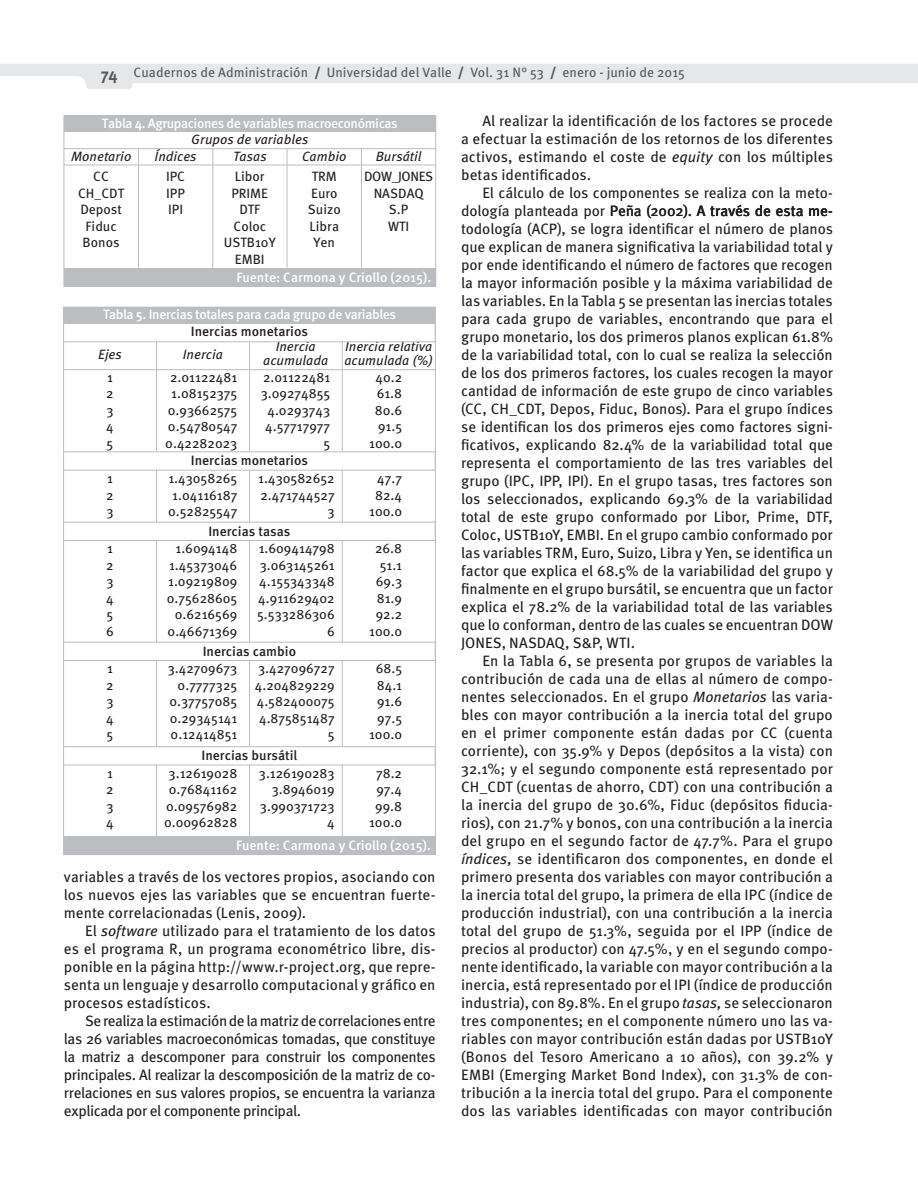
<style>
.page{position:relative;width:918px;height:1188px;background:#fff}
.page>*{position:absolute;margin:0;border:0;box-sizing:border-box;transform-origin:0 0}
.cuerpo_d_etexto{font:15px/18px "Meta Pro";color:#231f20;text-align:justify}
.t1{font:13.5px/16.5px "Meta Pro";color:#231f20;text-align:right}
.t2{font:italic 13.5px/13.5px "Meta Pro";color:#231f20;text-align:center}
.t3{font:500 13.5px "Meta Pro";letter-spacing:-.03em;color:#fff}
.t4{font:500 13.5px "Meta Pro";color:#231f20}
.t5{font:13.5px "Meta Pro";letter-spacing:.005em;color:#57585a}
.t6{font:500 13.5px "Meta Pro";color:#fff}
.s1{font-weight:700;font-size:16.5px}
.s2{font-weight:900}
.s3{font-style:normal}
.s4{font-style:italic}
</style>
<div class="page">
<svg style="left:0;top:64px;width:918px;height:25px"></svg>
<div style="left:64px;top:116px;width:372px;height:16px;background:#bcbdc0"></div>
<div style="left:64px;top:268px;width:372px;height:19px;background:#bcbdc0"></div>
<div style="left:64px;top:115px;width:372px;height:172px;border:1px solid #bcbdc0"></div>
<hr style="left:64px;top:148px;width:372px;height:1px;background:#bcbdc0">
<hr style="left:64px;top:165px;width:372px;height:1px;background:#bcbdc0">
<hr style="left:138px;top:149px;width:1px;height:119px;background:#bcbdc0">
<hr style="left:212px;top:149px;width:1px;height:119px;background:#bcbdc0">
<hr style="left:287px;top:149px;width:1px;height:119px;background:#bcbdc0">
<hr style="left:361px;top:149px;width:1px;height:119px;background:#bcbdc0">
<hr style="left:156px;top:342px;width:1px;height:494px;background:#bcbdc0">
<hr style="left:249px;top:342px;width:1px;height:494px;background:#bcbdc0">
<hr style="left:342px;top:342px;width:1px;height:494px;background:#bcbdc0">
<div style="left:64px;top:307px;width:371px;height:16px;background:#bcbdc0"></div>
<div style="left:64px;top:836px;width:371px;height:19px;background:#bcbdc0"></div>
<div style="left:64px;top:323px;width:372px;height:19px;border:1px solid #bcbdc0"></div>
<div style="left:64px;top:452px;width:371px;height:18px;background:#fff"></div>
<div style="left:64px;top:451px;width:372px;height:20px;border:1px solid #bcbdc0"></div>
<div style="left:64px;top:522px;width:371px;height:18px;background:#fff"></div>
<div style="left:64px;top:522px;width:372px;height:19px;border:1px solid #bcbdc0"></div>
<div style="left:64px;top:642px;width:371px;height:18px;background:#fff"></div>
<div style="left:64px;top:642px;width:372px;height:19px;border:1px solid #bcbdc0"></div>
<div style="left:64px;top:747px;width:371px;height:18px;background:#fff"></div>
<div style="left:64px;top:746px;width:372px;height:19px;border:1px solid #bcbdc0"></div>
<hr style="left:64px;top:369px;width:371px;height:1px;background:#bcbdc0">
<p class="t5" style="left:101px;top:64px;width:586px"><span class="s1">74</span> Cuadernos de Administración <span class="s2">/</span> Universidad del Valle <span class="s2">/</span> Vol. 31 N° 53 <span class="s2">/</span> enero - junio de 2015</p>
<p class="t3" style="left:102px;top:115px;width:297px">Tabla 4. Agrupaciones de variables macroeconómicas</p>
<p class="t2" style="left:191px;top:133px;width:119px">Grupos de variables</p>
<p class="t2" style="left:71px;top:150px;width:62px">Monetario</p>
<p class="t2" style="left:155px;top:150px;width:44px">Índices</p>
<p class="t2" style="left:233px;top:150px;width:35px">Tasas</p>
<p class="t2" style="left:302px;top:150px;width:46px">Cambio</p>
<p class="t2" style="left:376px;top:150px;width:47px">Bursátil</p>
<p class="t1" style="left:78px;top:169px;width:48px;text-align:center">CC<br>CH_CDT<br>Depost<br>Fiduc<br>Bonos</p>
<p class="t1" style="left:166px;top:169px;width:21px;text-align:justify">IPC IPP IPI</p>
<p class="t1" style="left:224px;top:169px;width:53px;text-align:center">Libor<br>PRIME<br>DTF<br>Coloc<br>USTB10Y<br>EMBI</p>
<p class="t1" style="left:308px;top:169px;width:34px;text-align:center">TRM<br>Euro<br>Suizo<br>Libra<br>Yen</p>
<p class="t1" style="left:364px;top:169px;width:71px;text-align:center">DOW_JONES<br>NASDAQ<br>S.P<br>WTI</p>
<p class="t6" style="left:236px;top:268px;width:196px">Fuente: Carmona y Criollo (2015).</p>
<p class="t3" style="left:103px;top:306px;width:294px">Tabla 5. Inercias totales para cada grupo de variables</p>
<p class="t2" style="left:98px;top:344px;width:25px;line-height:22.5px">Ejes<br><span class="s3">1</span></p>
<p class="t1" style="left:106px;top:386px;width:9px;text-align:justify">2<br>3<br>4<br>5</p>
<p class="t4" style="left:191px;top:323px;width:119px">Inercias monetarios</p>
<p class="t2" style="left:183px;top:348px;width:42px">Inercia</p>
<p class="t2" style="left:263px;top:340px;width:66px">Inercia acumulada</p>
<p class="t2" style="left:344px;top:340px;width:90px;text-align:left">Inercia relativa acumulada (%)</p>
<p class="t1" style="left:165px;top:369px;width:74px;text-align:center">2.01122481<br>1.08152375<br>0.93662575<br>0.54780547<br>0.42282023</p>
<p class="t1" style="left:261px;top:369px;width:71px">2.01122481<br>3.09274855<br>4.0293743<br>4.57717977<br>5</p>
<p class="t1" style="left:369px;top:369px;width:34px">40.2<br>61.8<br>80.6<br>91.5<br>100.0</p>
<p class="t4" style="left:191px;top:452px;width:119px">Inercias monetarios</p>
<p class="t1" style="left:106px;top:471px;width:9px;text-align:justify">1<br>2<br>3</p>
<p class="t1" style="left:168px;top:471px;width:71px;text-align:center">1.43058265<br>1.04116187<br>0.52825547</p>
<p class="t1" style="left:258px;top:471px;width:78px">1.430582652<br>2.471744527<br>3</p>
<p class="t1" style="left:369px;top:471px;width:34px">47.7<br>82.4<br>100.0</p>
<p class="t1" style="left:106px;top:541px;width:9px;text-align:justify">1<br>2<br>3<br>4<br>5<br>6</p>
<p class="t1" style="left:167px;top:541px;width:72px">1.6094148<br>1.45373046<br>1.09219809<br>0.75628605<br>0.6216569<br>0.46671369</p>
<p class="t1" style="left:257px;top:541px;width:79px">1.609414798<br>3.063145261<br>4.155343348<br>4.911629402<br>5.533286306<br>6</p>
<p class="t1" style="left:369px;top:541px;width:34px">26.8<br>51.1<br>69.3<br>81.9<br>92.2<br>100.0</p>
<p class="t1" style="left:106px;top:661px;width:9px;text-align:justify">1<br>2<br>3<br>4<br>5</p>
<p class="t1" style="left:168px;top:661px;width:71px">3.42709673<br>0.7777325<br>0.37757085<br>0.29345141<br>0.12414851</p>
<p class="t1" style="left:255px;top:661px;width:81px">3.427096727<br>4.204829229<br>4.582400075<br>4.875851487<br>5</p>
<p class="t1" style="left:369px;top:661px;width:34px;text-align:center">68.5<br>84.1<br>91.6<br>97.5<br>100.0</p>
<p class="t1" style="left:106px;top:765px;width:9px;text-align:justify">1<br>2<br>3<br>4</p>
<p class="t1" style="left:164px;top:765px;width:75px;text-align:center">3.12619028<br>0.76841162<br>0.09576982<br>0.00962828</p>
<p class="t1" style="left:259px;top:765px;width:77px">3.126190283<br>3.8946019<br>3.990371723<br>4</p>
<p class="t1" style="left:369px;top:765px;width:34px;text-align:center">78.2<br>97.4<br>99.8<br>100.0</p>
<p class="t4" style="left:208px;top:522px;width:84px">Inercias tasas</p>
<p class="t4" style="left:203px;top:642px;width:95px">Inercias cambio</p>
<p class="t4" style="left:201px;top:747px;width:97px">Inercias bursátil</p>
<p class="t6" style="left:236px;top:836px;width:196px">Fuente: Carmona y Criollo (2015).</p>
<p class="cuerpo_d_etexto" style="left:64px;top:868px;width:373px">variables a través de los vectores propios, asociando con los nuevos ejes las variables que se encuentran fuerte&shy;mente correlacionadas (Lenis, 2009).</p>
<p class="cuerpo_d_etexto" style="left:64px;top:922px;width:373px;text-indent:21px">El <span class="s4">software</span> utilizado para el tratamiento de los datos es el programa R, un programa econométrico libre, dis&shy;ponible en la página http://www.r-project.org, que repre&shy;senta un lenguaje y desarrollo computacional y gráfico en procesos estadísticos.</p>
<p class="cuerpo_d_etexto" style="left:64px;top:1012px;width:373px;text-indent:21px">Se realiza la estimación de la matriz de correlaciones entre las 26 variables macroeconómicas tomadas, que constituye la matriz a descomponer para construir los componentes principales. Al realizar la descomposición de la matriz de co&shy;rrelaciones en sus valores propios, se encuentra la varianza explicada por el componente principal.</p>
<p class="cuerpo_d_etexto" style="left:461px;top:112px;width:373px;text-indent:21px">Al realizar la identificación de los factores se procede a efectuar la estimación de los retornos de los diferentes activos, estimando el coste de <span class="s4">equity</span> con los múltiples betas identificados.</p>
<p class="cuerpo_d_etexto" style="left:461px;top:184px;width:373px;text-indent:21px">El cálculo de los componentes se realiza con la meto&shy;dología planteada por Peña (2002). A través de esta me&shy;todología (ACP), se logra identificar el número de planos que explican de manera significativa la variabilidad total y por ende identificando el número de factores que recogen la mayor información posible y la máxima variabilidad de las variables. En la Tabla 5 se presentan las inercias totales para cada grupo de variables, encontrando que para el grupo monetario, los dos primeros planos explican 61.8% de la variabilidad total, con lo cual se realiza la selección de los dos primeros factores, los cuales recogen la mayor cantidad de información de este grupo de cinco variables (CC, CH_CDT, Depos, Fiduc, Bonos). Para el grupo índices se identifican los dos primeros ejes como factores signi&shy;ficativos, explicando 82.4% de la variabilidad total que representa el comportamiento de las tres variables del grupo (IPC, IPP, IPI). En el grupo tasas, tres factores son los seleccionados, explicando 69.3% de la variabilidad total de este grupo conformado por Libor, Prime, DTF, Coloc, USTB10Y, EMBI. En el grupo cambio conformado por las variables TRM, Euro, Suizo, Libra y Yen, se identifica un factor que explica el 68.5% de la variabilidad del grupo y finalmente en el grupo bursátil, se encuentra que un factor explica el 78.2% de la variabilidad total de las variables que lo conforman, dentro de las cuales se encuentran DOW JONES, NASDAQ, S&amp;P, WTI.</p>
<p class="cuerpo_d_etexto" style="left:461px;top:652px;width:373px;text-indent:21px">En la Tabla 6, se presenta por grupos de variables la contribución de cada una de ellas al número de compo&shy;nentes seleccionados. En el grupo <span class="s4">Monetarios</span> las varia&shy;bles con mayor contribución a la inercia total del grupo en el primer componente están dadas por CC (cuenta corriente), con 35.9% y Depos (depósitos a la vista) con 32.1%; y el segundo componente está representado por CH_CDT (cuentas de ahorro, CDT) con una contribución a la inercia del grupo de 30.6%, Fiduc (depósitos fiducia&shy;rios), con 21.7% y bonos, con una contribución a la inercia del grupo en el segundo factor de 47.7%. Para el grupo <span class="s4">índices,</span> se identificaron dos componentes, en donde el primero presenta dos variables con mayor contribución a la inercia total del grupo, la primera de ella IPC (índice de producción industrial), con una contribución a la inercia total del grupo de 51.3%, seguida por el IPP (índice de precios al productor) con 47.5%, y en el segundo compo&shy;nente identificado, la variable con mayor contribución a la inercia, está representado por el IPI (índice de producción industria), con 89.8%. En el grupo <span class="s4">tasas,</span> se seleccionaron tres componentes; en el componente número uno las va&shy;riables con mayor contribución están dadas por USTB10Y (Bonos del Tesoro Americano a 10 años), con 39.2% y EMBI (Emerging Market Bond Index), con 31.3% de con&shy;tribución a la inercia total del grupo. Para el componente dos las variables identificadas con mayor contribución</p>
</div>
